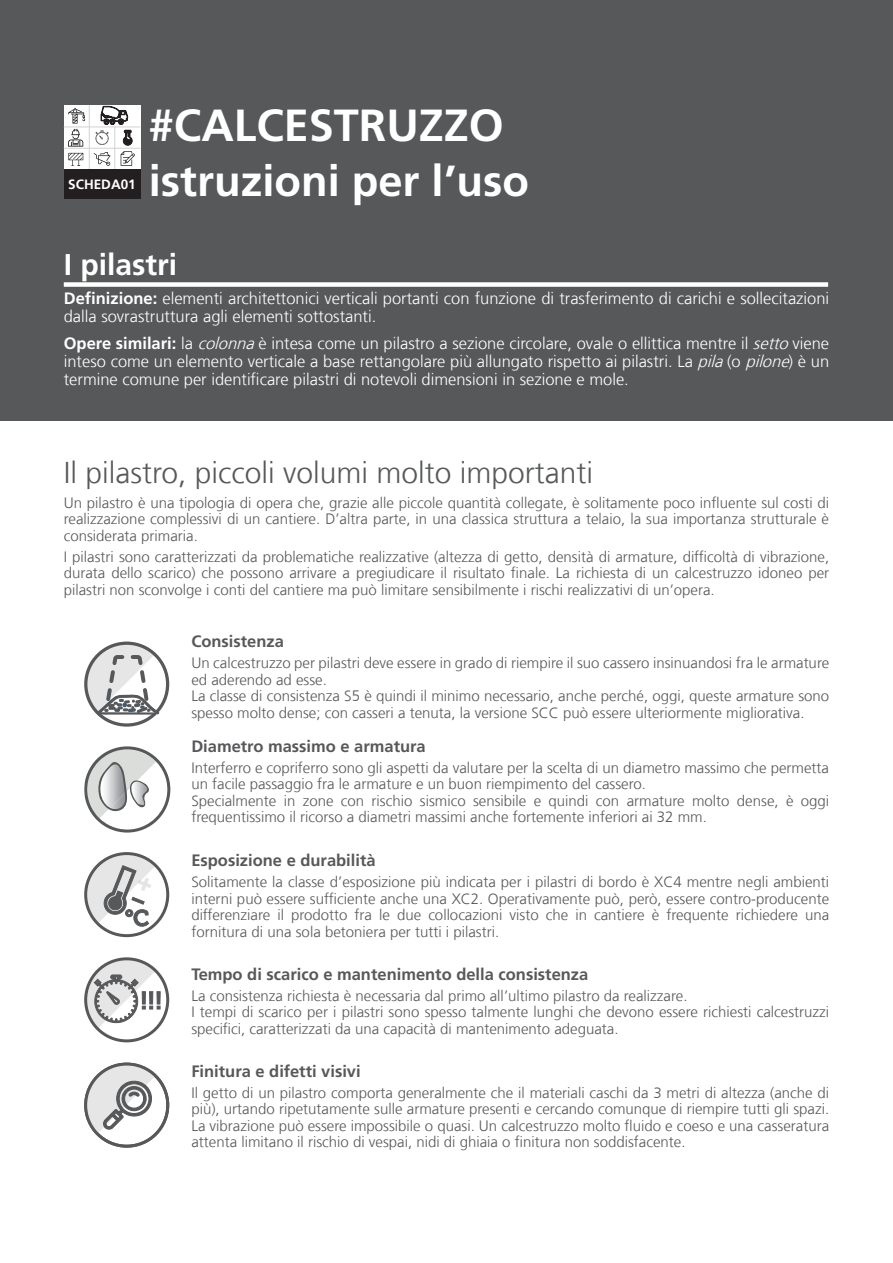
<style>
.page{position:relative;width:893px;height:1263px;background:#fff}
.page>*{position:absolute;margin:0;border:0;box-sizing:border-box;transform-origin:0 0}
.t1{font:700 45px "Frutiger LT Com";color:#fff}
.t2{font:700 43.5px "Frutiger LT Com";color:#fff}
.t3{font:300 30px "Frutiger LT Com";color:#57585a}
.t4{font:700 30px "Frutiger LT Com";color:#fff}
.t5{font:300 16.5px/18px "Frutiger LT Com";color:#fff}
.t6{font:700 16.5px "Frutiger LT Com";color:#57585a}
.t7{font:300 15px/16.5px "Frutiger LT Com";color:#57585a}
.t8{font:700 13.5px "Frutiger LT Com";color:#fff}
.s1{font-weight:700}
.s2{font-style:italic}
</style>
<div class="page">
<div style="left:0;top:0;width:893px;height:421px;background:#57585a"></div>
<svg style="left:86px;top:642px;width:82px;height:83px"></svg>
<svg style="left:87px;top:1066px;width:81px;height:80px"></svg>
<div style="left:84px;top:1062px;width:85px;height:86px;border:3px solid #57585a;border-radius:50%"></div>
<svg style="left:86px;top:959px;width:82px;height:82px"></svg>
<svg style="left:86px;top:854px;width:82px;height:81px"></svg>
<svg style="left:84px;top:746px;width:86px;height:86px"></svg>
<div style="left:64px;top:282px;width:764px;height:5px;background:#fff"></div>
<div style="left:64px;top:105px;width:76px;height:94px;background:#fff"></div>
<hr style="left:89px;top:105px;width:1px;height:64px;background:#d1d2d4">
<hr style="left:114px;top:127px;width:1px;height:42px;background:#d1d2d4">
<div style="left:64px;top:169px;width:76px;height:30px;background:#231f20"></div>
<hr style="left:64px;top:127px;width:76px;height:1px;background:#d1d2d4">
<hr style="left:64px;top:148px;width:76px;height:1px;background:#d1d2d4">
<svg style="left:68px;top:108px;width:17px;height:39px"></svg>
<svg style="left:68px;top:153px;width:15px;height:13px"></svg>
<svg style="left:94px;top:106px;width:41px;height:60px"></svg>
<p class="t8" style="left:68px;top:176px;width:69px">SCHEDA01</p>
<p class="t1" style="left:149px;top:98px;width:357px">#CALCESTRUZZO</p>
<p class="t2" style="left:149px;top:154px;width:382px">istruzioni per l’uso</p>
<p class="t4" style="left:64px;top:247px;width:115px">I pilastri</p>
<p class="t5" style="left:64px;top:290px;width:767px"><span class="s1">Definizione:</span> elementi architettonici verticali portanti con funzione di trasferimento di carichi e sollecitazioni dalla sovrastruttura agli elementi sottostanti.</p>
<p class="t5" style="left:64px;top:334px;width:767px;text-align:justify"><span class="s1">Opere similari:</span> la <span class="s2">colonna</span>è intesa come un pilastro a sezione circolare, ovale o ellittica mentre il <span class="s2">setto</span>viene inteso come un elemento verticale a base rettangolare più allungato rispetto ai pilastri. La <span class="s2">pila</span>(o <span class="s2">pilone</span>) è un termine comune per identificare pilastri di notevoli dimensioni in sezione e mole.</p>
<p class="t3" style="left:64px;top:454px;width:531px">Il pilastro, piccoli volumi molto importanti</p>
<p class="t7" style="left:64px;top:494px;width:767px;text-align:justify">Un pilastro è una tipologia di opera che, grazie alle piccole quantità collegate, è solitamente poco influente sul costi di realizzazione complessivi di un cantiere. D’altra parte, in una classica struttura a telaio, la sua importanza strutturale è considerata primaria.</p>
<p class="t7" style="left:64px;top:548px;width:767px;text-align:justify">I pilastri sono caratterizzati da problematiche realizzative (altezza di getto, densità di armature, difficoltà di vibrazione, durata dello scarico) che possono arrivare a pregiudicare il risultato finale. La richiesta di un calcestruzzo idoneo per pilastri non sconvolge i conti del cantiere ma può limitare sensibilmente i rischi realizzativi di un’opera.</p>
<p class="t6" style="left:191px;top:632px;width:94px">Consistenza</p>
<p class="t7" style="left:191px;top:655px;width:639px">Un calcestruzzo per pilastri deve essere in grado di riempire il suo cassero insinuandosi fra le armature ed aderendo ad esse.</p>
<p class="t7" style="left:191px;top:688px;width:639px">La classe di consistenza S5 è quindi il minimo necessario, anche perché, oggi, queste armature sono spesso molto dense; con casseri a tenuta, la versione SCC può essere ulteriormente migliorativa.</p>
<p class="t6" style="left:191px;top:736px;width:236px">Diametro massimo e armatura</p>
<p class="t7" style="left:191px;top:759px;width:639px">Interferro e copriferro sono gli aspetti da valutare per la scelta di un diametro massimo che permetta un facile passaggio fra le armature e un buon riempimento del cassero.</p>
<p class="t7" style="left:191px;top:792px;width:639px">Specialmente in zone con rischio sismico sensibile e quindi con armature molto dense, è oggi frequentissimo il ricorso a diametri massimi anche fortemente inferiori ai 32 mm.</p>
<p class="t6" style="left:191px;top:850px;width:186px">Esposizione e durabilità</p>
<p class="t7" style="left:191px;top:873px;width:639px;text-align:justify">Solitamente la classe d’esposizione più indicata per i pilastri di bordo è XC4 mentre negli ambienti interni può essere sufficiente anche una XC2. Operativamente può, però, essere contro-producente differenziare il prodotto fra le due collocazioni visto che in cantiere è frequente richiedere una fornitura di una sola betoniera per tutti i pilastri.</p>
<p class="t6" style="left:191px;top:964px;width:398px">Tempo di scarico e mantenimento della consistenza</p>
<p class="t7" style="left:191px;top:987px;width:498px">La consistenza richiesta è necessaria dal primo all’ultimo pilastro da realizzare.</p>
<p class="t7" style="left:191px;top:1003px;width:639px">I tempi di scarico per i pilastri sono spesso talmente lunghi che devono essere richiesti calcestruzzi specifici, caratterizzati da una capacità di mantenimento adeguata.</p>
<p class="t6" style="left:191px;top:1061px;width:171px">Finitura e difetti visivi</p>
<p class="t7" style="left:191px;top:1084px;width:639px;text-align:justify">Il getto di un pilastro comporta generalmente che il materiali caschi da 3 metri di altezza (anche di più), urtando ripetutamente sulle armature presenti e cercando comunque di riempire tutti gli spazi.<br>La vibrazione può essere impossibile o quasi. Un calcestruzzo molto fluido e coeso e una casseratura attenta limitano il rischio di vespai, nidi di ghiaia o finitura non soddisfacente.</p>
</div>
